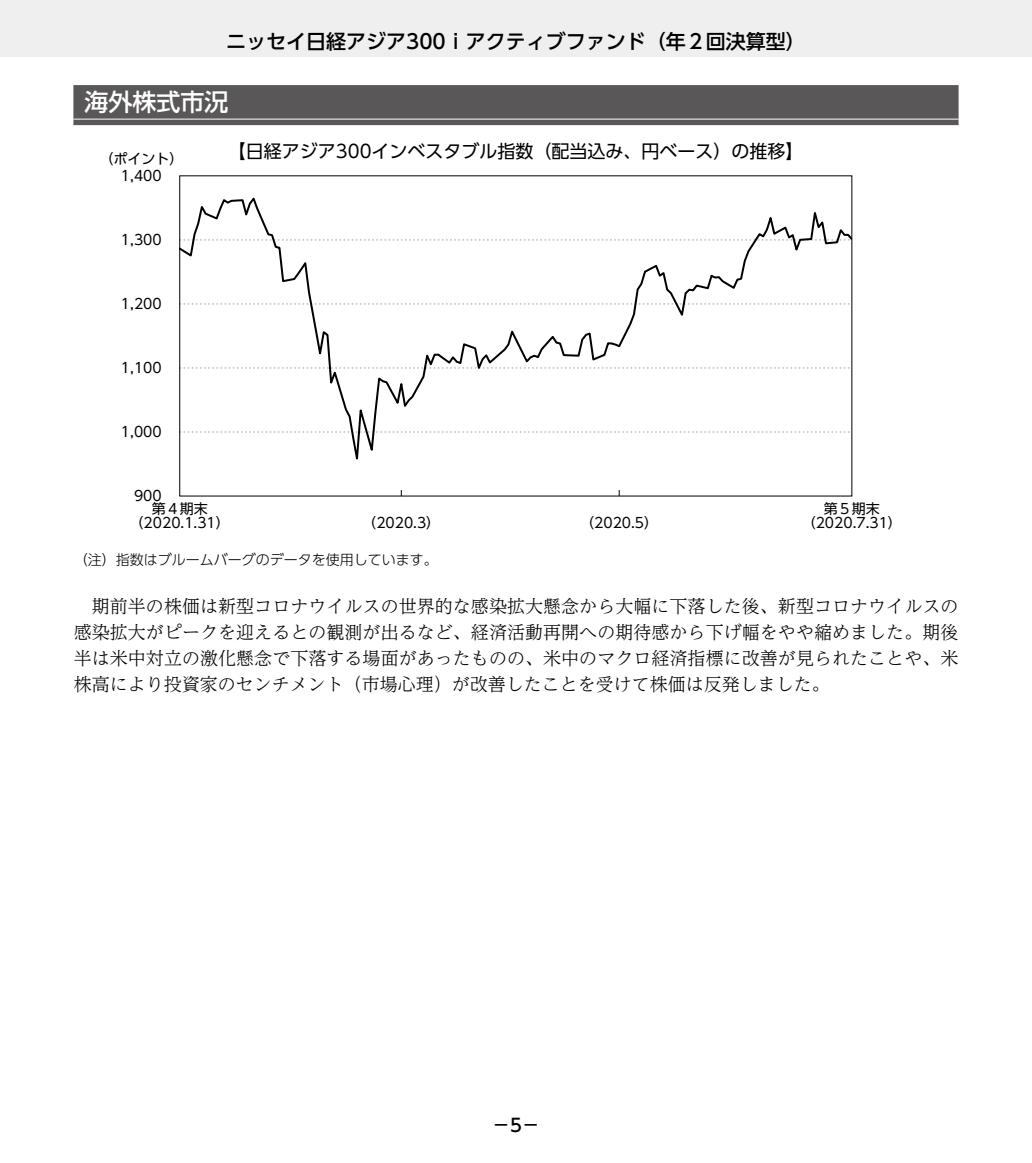
<style>
.page{position:relative;width:1032px;height:1163px;background:#fff}
.page>*{position:absolute;margin:0;border:0;box-sizing:border-box;transform-origin:0 0}
.t1{font:500 24px "UD Shin Go Pro";color:#fff}
.t2{font:500 20px "UD Shin Go Pro";color:#000}
.t3{font:300 18px/26px "UD Reimin Pro";color:#000;text-align:justify}
.t4{font:18px "UD Shin Go Pro";color:#000}
.t5{font:500 18px "UD Shin Go Pro";color:#000}
.t6{font:14px/14px "UD Shin Go Pro";color:#000;text-align:center}
.t7{font:300 14px "UD Shin Go Pro";color:#000}
</style>
<div class="page">
<div style="left:0;top:0;width:1032px;height:57px;background:#efefef"></div>
<div style="left:73px;top:85px;width:885px;height:40px;background:#595757"></div>
<hr style="left:73px;top:119px;width:885px;height:1px;background:#fff">
<svg style="left:181px;top:197px;width:669px;height:263px"></svg>
<p class="t2" style="left:226px;top:25px;width:581px">ニッセイ日経アジア300ｉアクティブファンド（年２回決算型）</p>
<h1 class="t1" style="left:84px;top:82px;width:146px">海外株式市況</h1>
<p class="t6" style="left:99px;top:151px;width:85px">（ポイント）</p>
<p class="t6" style="left:121px;top:168px;width:42px">1,400</p>
<p class="t4" style="left:228px;top:136px;width:577px">【日経アジア300インベスタブル指数（配当込み、円ベース）の推移】</p>
<p class="t6" style="left:121px;top:232px;width:42px">1,300</p>
<p class="t6" style="left:121px;top:296px;width:42px">1,200</p>
<p class="t6" style="left:121px;top:360px;width:42px">1,100</p>
<p class="t6" style="left:121px;top:424px;width:42px">1,000</p>
<p class="t6" style="left:134px;top:488px;width:29px">900</p>
<p class="t6" style="left:130px;top:501px;width:102px">第４期末（2020.1.31）</p>
<p class="t6" style="left:362px;top:515px;width:79px">（2020.3）</p>
<p class="t6" style="left:580px;top:515px;width:79px">（2020.5）</p>
<p class="t6" style="left:802px;top:501px;width:102px">第５期末（2020.7.31）</p>
<p class="t7" style="left:74px;top:548px;width:366px">（注）指数はブルームバーグのデータを使用しています。</p>
<p class="t3" style="left:74px;top:592px;width:886px">　期前半の株価は新型コロナウイルスの世界的な感染拡大懸念から大幅に下落した後、新型コロナウイルスの感染拡大がピークを迎えるとの観測が出るなど、経済活動再開への期待感から下げ幅をやや縮めました。期後半は米中対立の激化懸念で下落する場面があったものの、米中のマクロ経済指標に改善が見られたことや、米株高により投資家のセンチメント（市場心理）が改善したことを受けて株価は反発しました。</p>
<p class="t5" style="left:492px;top:1110px;width:49px">－5－</p>
</div>
